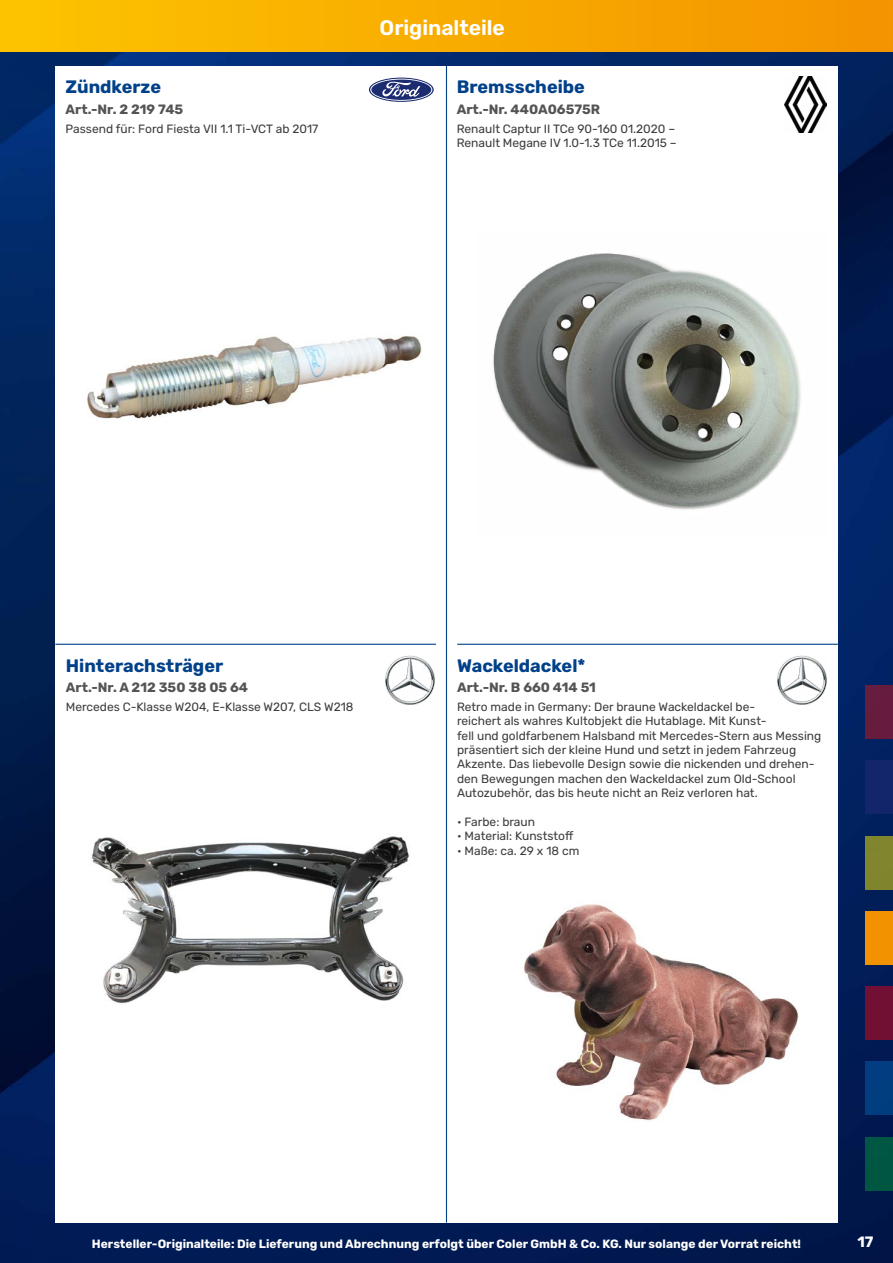
<style>
.page{position:relative;width:893px;height:1263px;background:#fff}
.page>*{position:absolute;margin:0;border:0;box-sizing:border-box;transform-origin:0 0}
.t1{font:600 21px "Rubik";color:#fff}
.t2{font:700 18px "Rubik";color:#024189}
.t3{font:700 15px "Rubik";color:#fff}
.t4{font:700 13.5px "Rubik";color:#555454}
.t5{font:12px/14.4px "Rubik";color:#3c3c3b}
.t6{font:700 12px "Rubik";color:#fff}
</style>
<div class="page">
<img style="left:0;top:51px;width:893px;height:1212px">
<div style="left:0;top:0;width:893px;height:51px;background:linear-gradient(to right,#fdc400,#f39400)"></div>
<svg style="left:0;top:51px;width:1px;height:583px"></svg>
<div style="left:865px;top:760px;width:28px;height:54px;background:#13266b"></div>
<div style="left:865px;top:685px;width:28px;height:54px;background:#661d3d"></div>
<div style="left:865px;top:1137px;width:28px;height:54px;background:#005741"></div>
<div style="left:865px;top:836px;width:28px;height:53px;background:#80852e"></div>
<div style="left:865px;top:911px;width:28px;height:54px;background:#f39200"></div>
<div style="left:865px;top:986px;width:28px;height:54px;background:#711033"></div>
<div style="left:865px;top:1061px;width:28px;height:54px;background:#013d7f"></div>
<div style="left:55px;top:66px;width:783px;height:1156px;background:#fff"></div>
<hr style="left:55px;top:644px;width:381px;height:1px;background:#024189">
<hr style="left:457px;top:644px;width:381px;height:1px;background:#024189">
<hr style="left:446px;top:66px;width:1px;height:1156px;background:#024189">
<img style="left:87px;top:336px;width:335px;height:83px">
<svg style="left:369px;top:78px;width:65px;height:24px"></svg>
<svg style="left:370px;top:79px;width:62px;height:22px"></svg>
<img style="left:493px;top:253px;width:308px;height:257px">
<img style="left:784px;top:77px;width:43px;height:55px">
<img style="left:524px;top:904px;width:275px;height:217px">
<img style="left:777px;top:655px;width:50px;height:50px">
<img style="left:91px;top:836px;width:318px;height:168px">
<img style="left:385px;top:655px;width:50px;height:50px">
<h2 class="t2" style="left:66px;top:77px;width:97px">Zündkerze</h2>
<p class="t4" style="left:66px;top:101px;width:119px">Art.-Nr. 2 219 745</p>
<p class="t5" style="left:66px;top:121px;width:254px">Passend für: Ford Fiesta VII 1.1 Ti-VCT ab 2017</p>
<h1 class="t1" style="left:380px;top:16px;width:127px">Originalteile</h1>
<h2 class="t2" style="left:457px;top:77px;width:130px">Bremsscheibe</h2>
<p class="t4" style="left:457px;top:101px;width:145px">Art.-Nr. 440A06575R</p>
<p class="t5" style="left:457px;top:121px;width:222px">Renault Captur II TCe 90-160 01.2020 –<br>Renault Megane IV 1.0-1.3 TCe 11.2015 –</p>
<h2 class="t2" style="left:66px;top:655px;width:159px">Hinterachsträger</h2>
<p class="t4" style="left:66px;top:680px;width:184px">Art.-Nr. A 212 350 38 05 64</p>
<p class="t5" style="left:66px;top:700px;width:289px">Mercedes C-Klasse W204, E-Klasse W207, CLS W218</p>
<h2 class="t2" style="left:457px;top:655px;width:130px">Wackeldackel*</h2>
<p class="t4" style="left:457px;top:680px;width:140px">Art.-Nr. B 660 414 51</p>
<p class="t5" style="left:457px;top:700px;width:366px">Retro made in Germany: Der braune Wackeldackel be-<br>reichert als wahres Kultobjekt die Hutablage. Mit Kunst-<br>fell und goldfarbenem Halsband mit Mercedes-Stern aus Messing präsentiert sich der kleine Hund und setzt in jedem Fahrzeug Akzente. Das liebevolle Design sowie die nickenden und drehen&shy;den Bewegungen machen den Wackeldackel zum Old-School Autozubehör, das bis heute nicht an Reiz verloren hat.</p>
<p class="t5" style="left:457px;top:815px;width:79px">• Farbe: braun</p>
<p class="t5" style="left:457px;top:829px;width:118px">• Material: Kunststoff</p>
<p class="t5" style="left:457px;top:844px;width:124px">• Maße: ca. 29 x 18 cm</p>
<p class="t6" style="left:92px;top:1237px;width:711px">Hersteller-Originalteile: Die Lieferung und Abrechnung erfolgt über Coler GmbH &amp; Co. KG. Nur solange der Vorrat reicht!</p>
<p class="t3" style="left:857px;top:1233px;width:18px">17</p>
</div>
